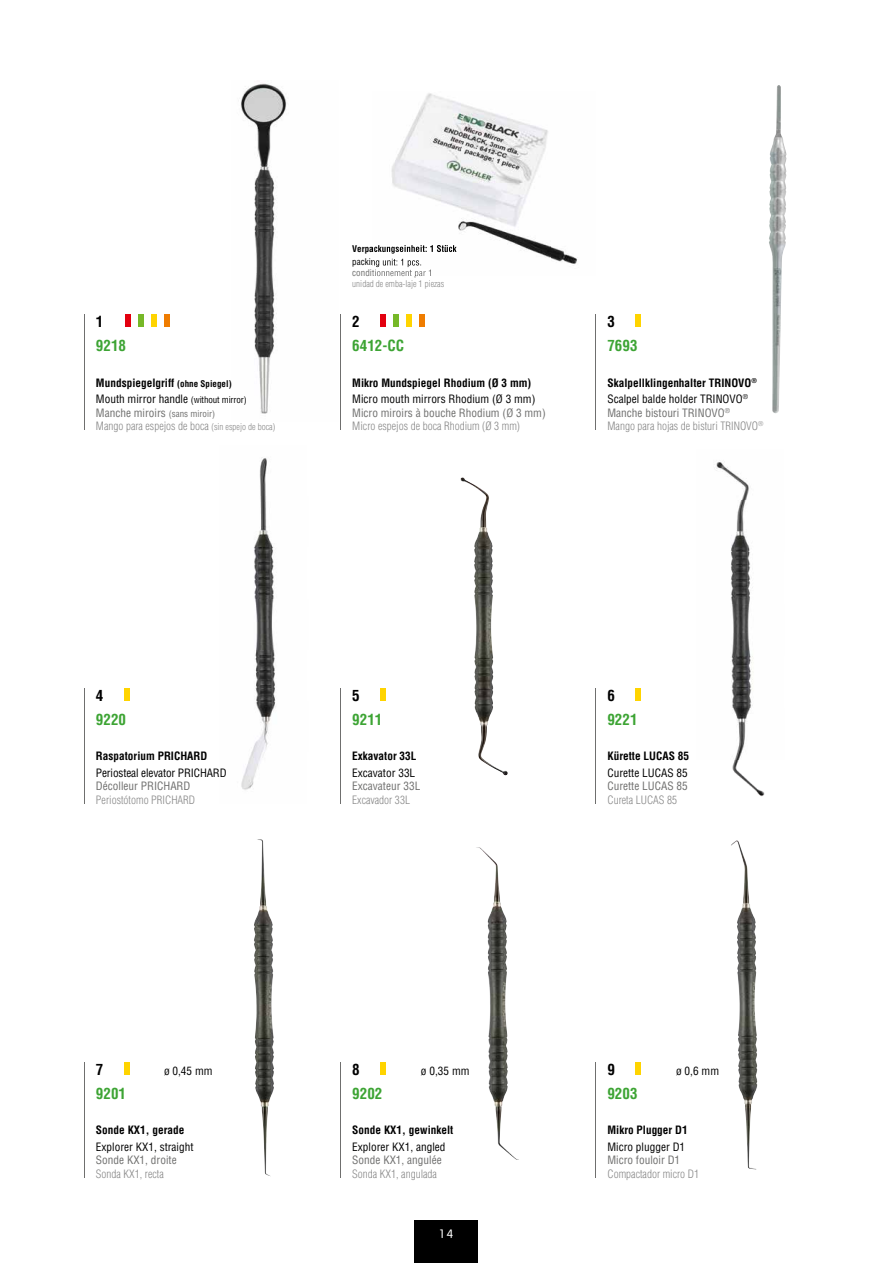
<style>
.page{position:relative;width:893px;height:1263px;background:#fff}
.page>*{position:absolute;margin:0;border:0;box-sizing:border-box;transform-origin:0 0}
.t1{font:700 15px "Switzerland Condensed";color:#3da434}
.t2{font:700 15px "Switzerland Condensed";color:#000}
.t3{font:12px "VAG Rounded Lt";color:#fff}
.t4{font:11.25px/16.5px "Switzerland Condensed";color:#000}
.t5{font:300 11.25px "Switzerland Cond";color:#888}
.t6{font:700 11.25px/16.5px "Switzerland Condensed";color:#000}
.t7{font:11.25px "Switzerland Condensed";color:#6f6f6e}
.t8{font:300 9px "Switzerland Cond";color:#888}
.s1{font-weight:700}
.s2{font-weight:700;font-size:9px}
.s3{font-size:9px}
.s4{font-weight:400}
</style>
<div class="page">
<div style="left:415px;top:1220px;width:63px;height:43px;background:#000"></div>
<img style="left:635px;top:462px;width:130px;height:335px">
<img style="left:241px;top:457px;width:35px;height:333px">
<img style="left:125px;top:83px;width:162px;height:331px">
<img style="left:254px;top:839px;width:20px;height:337px">
<img style="left:476px;top:847px;width:43px;height:313px">
<img style="left:731px;top:841px;width:26px;height:329px">
<img style="left:769px;top:85px;width:18px;height:328px">
<hr style="left:84px;top:315px;width:1px;height:115px;background:#6f6f6e">
<hr style="left:340px;top:315px;width:1px;height:115px;background:#6f6f6e">
<hr style="left:595px;top:315px;width:1px;height:115px;background:#6f6f6e">
<hr style="left:84px;top:688px;width:1px;height:116px;background:#6f6f6e">
<hr style="left:340px;top:688px;width:1px;height:116px;background:#6f6f6e">
<hr style="left:595px;top:688px;width:1px;height:116px;background:#6f6f6e">
<hr style="left:84px;top:1062px;width:1px;height:116px;background:#6f6f6e">
<hr style="left:340px;top:1062px;width:1px;height:116px;background:#6f6f6e">
<hr style="left:595px;top:1062px;width:1px;height:116px;background:#6f6f6e">
<img style="left:460px;top:478px;width:48px;height:297px">
<div style="left:125px;top:315px;width:5px;height:12px;background:#e3000f"></div>
<div style="left:380px;top:315px;width:6px;height:12px;background:#e3000f"></div>
<div style="left:138px;top:315px;width:5px;height:12px;background:#76b828"></div>
<div style="left:393px;top:315px;width:6px;height:12px;background:#76b828"></div>
<div style="left:151px;top:315px;width:5px;height:12px;background:#ffd400"></div>
<div style="left:125px;top:689px;width:5px;height:12px;background:#ffd400"></div>
<div style="left:125px;top:1063px;width:5px;height:12px;background:#ffd400"></div>
<div style="left:380px;top:689px;width:6px;height:12px;background:#ffd400"></div>
<div style="left:380px;top:1063px;width:6px;height:12px;background:#ffd400"></div>
<div style="left:635px;top:689px;width:6px;height:12px;background:#ffd400"></div>
<div style="left:635px;top:1063px;width:6px;height:12px;background:#ffd400"></div>
<div style="left:406px;top:315px;width:6px;height:12px;background:#ffd400"></div>
<div style="left:635px;top:315px;width:6px;height:12px;background:#ffd400"></div>
<div style="left:164px;top:315px;width:5px;height:12px;background:#ef7c00"></div>
<div style="left:419px;top:315px;width:6px;height:12px;background:#ef7c00"></div>
<img style="left:377px;top:93px;width:201px;height:175px">
<img style="left:372px;top:245px;width:85px;height:9px">
<img style="left:372px;top:259px;width:49px;height:8px">
<img style="left:372px;top:269px;width:59px;height:7px">
<h1 class="t2" style="left:96px;top:312px;width:9px">1</h1>
<h1 class="t1" style="left:96px;top:337px;width:32px">9218</h1>
<p class="t4" style="left:96px;top:374px;width:152px"><span class="s1">Mundspiegelgriff</span> <span class="s2">(ohne Spiegel)<br></span>Mouth mirror handle <span class="s3">(without mirror)</span></p>
<p class="t7" style="left:96px;top:405px;width:121px">Manche miroirs <span class="s3">(sans miroir)</span></p>
<p class="t5" style="left:96px;top:419px;width:181px">Mango para espejos de boca <span class="s3">(sin espejo de boca)</span></p>
<p class="t8" style="left:352px;top:278px;width:93px">unidad de emba -laje 1 piezas</p>
<h1 class="t2" style="left:352px;top:312px;width:9px">2</h1>
<h1 class="t1" style="left:352px;top:337px;width:53px">6412-CC</h1>
<p class="t6" style="left:352px;top:374px;width:181px">Mikro Mundspiegel Rhodium (Ø 3 mm)</p>
<p class="t4" style="left:352px;top:390px;width:185px">Micro mouth mirrors Rhodium (Ø 3 mm)</p>
<p class="t7" style="left:352px;top:405px;width:195px">Micro miroirs à bouche Rhodium (Ø 3 mm)</p>
<p class="t5" style="left:352px;top:419px;width:169px">Micro espejos de boca Rhodium (Ø 3 mm)</p>
<h1 class="t2" style="left:607px;top:312px;width:9px">3</h1>
<h1 class="t1" style="left:607px;top:337px;width:32px">7693</h1>
<p class="t6" style="left:607px;top:374px;width:151px">Skalpellklingenhalter TRINOVO<sup>®<br></sup><span class="s4">Scalpel balde holder TRINOVO</span><sup>®</sup></p>
<p class="t7" style="left:607px;top:405px;width:124px">Manche bistouri TRINOVO<sup>®</sup></p>
<p class="t5" style="left:607px;top:419px;width:158px">Mango para hojas de bisturi TRINOVO<sup>®</sup></p>
<h1 class="t2" style="left:96px;top:686px;width:9px">4</h1>
<h1 class="t1" style="left:96px;top:710px;width:32px">9220</h1>
<p class="t6" style="left:96px;top:748px;width:113px">Raspatorium PRICHARD</p>
<p class="t4" style="left:96px;top:764px;width:132px">Periosteal elevator PRICHARD</p>
<p class="t7" style="left:96px;top:779px;width:96px">Décolleur PRICHARD</p>
<p class="t5" style="left:96px;top:793px;width:101px">Periostótomo PRICHARD</p>
<h1 class="t2" style="left:352px;top:686px;width:9px">5</h1>
<h1 class="t1" style="left:352px;top:710px;width:32px">9211</h1>
<p class="t6" style="left:352px;top:748px;width:66px">Exkavator 33L</p>
<p class="t4" style="left:352px;top:764px;width:64px">Excavator 33L</p>
<p class="t7" style="left:352px;top:779px;width:69px">Excavateur 33L</p>
<p class="t5" style="left:352px;top:793px;width:59px">Excavador 33L</p>
<h1 class="t2" style="left:607px;top:686px;width:9px">6</h1>
<h1 class="t1" style="left:607px;top:710px;width:32px">9221</h1>
<p class="t6" style="left:607px;top:748px;width:83px">Kürette LUCAS 85</p>
<p class="t4" style="left:607px;top:764px;width:82px">Curette LUCAS 85</p>
<p class="t7" style="left:607px;top:779px;width:82px">Curette LUCAS 85</p>
<p class="t5" style="left:607px;top:793px;width:71px">Cureta LUCAS 85</p>
<h1 class="t2" style="left:96px;top:1060px;width:9px">7</h1>
<h1 class="t1" style="left:96px;top:1084px;width:32px">9201</h1>
<p class="t4" style="left:164px;top:1062px;width:50px">ø 0,45 mm</p>
<h1 class="t2" style="left:352px;top:1060px;width:9px">8</h1>
<p class="t4" style="left:421px;top:1062px;width:50px">ø 0,35 mm</p>
<p class="t4" style="left:676px;top:1062px;width:44px">ø 0,6 mm</p>
<h1 class="t1" style="left:352px;top:1084px;width:32px">9202</h1>
<h1 class="t2" style="left:607px;top:1060px;width:9px">9</h1>
<h1 class="t1" style="left:607px;top:1084px;width:32px">9203</h1>
<p class="t6" style="left:96px;top:1122px;width:90px">Sonde KX1, gerade</p>
<p class="t4" style="left:96px;top:1138px;width:99px">Explorer KX1, straight</p>
<p class="t7" style="left:96px;top:1153px;width:82px">Sonde KX1, droite</p>
<p class="t5" style="left:96px;top:1167px;width:69px">Sonda KX1, recta</p>
<p class="t6" style="left:352px;top:1122px;width:103px">Sonde KX1, gewinkelt</p>
<p class="t4" style="left:352px;top:1138px;width:95px">Explorer KX1, angled</p>
<p class="t7" style="left:352px;top:1153px;width:91px">Sonde KX1, angulée</p>
<p class="t5" style="left:352px;top:1167px;width:86px">Sonda KX1, angulada</p>
<p class="t3" style="left:440px;top:1227px;width:15px">14</p>
<p class="t6" style="left:607px;top:1122px;width:82px">Mikro Plugger D1</p>
<p class="t4" style="left:607px;top:1138px;width:79px">Micro plugger D1</p>
<p class="t7" style="left:607px;top:1153px;width:74px">Micro fouloir D1</p>
<p class="t5" style="left:607px;top:1167px;width:93px">Compactador micro D1</p>
</div>
